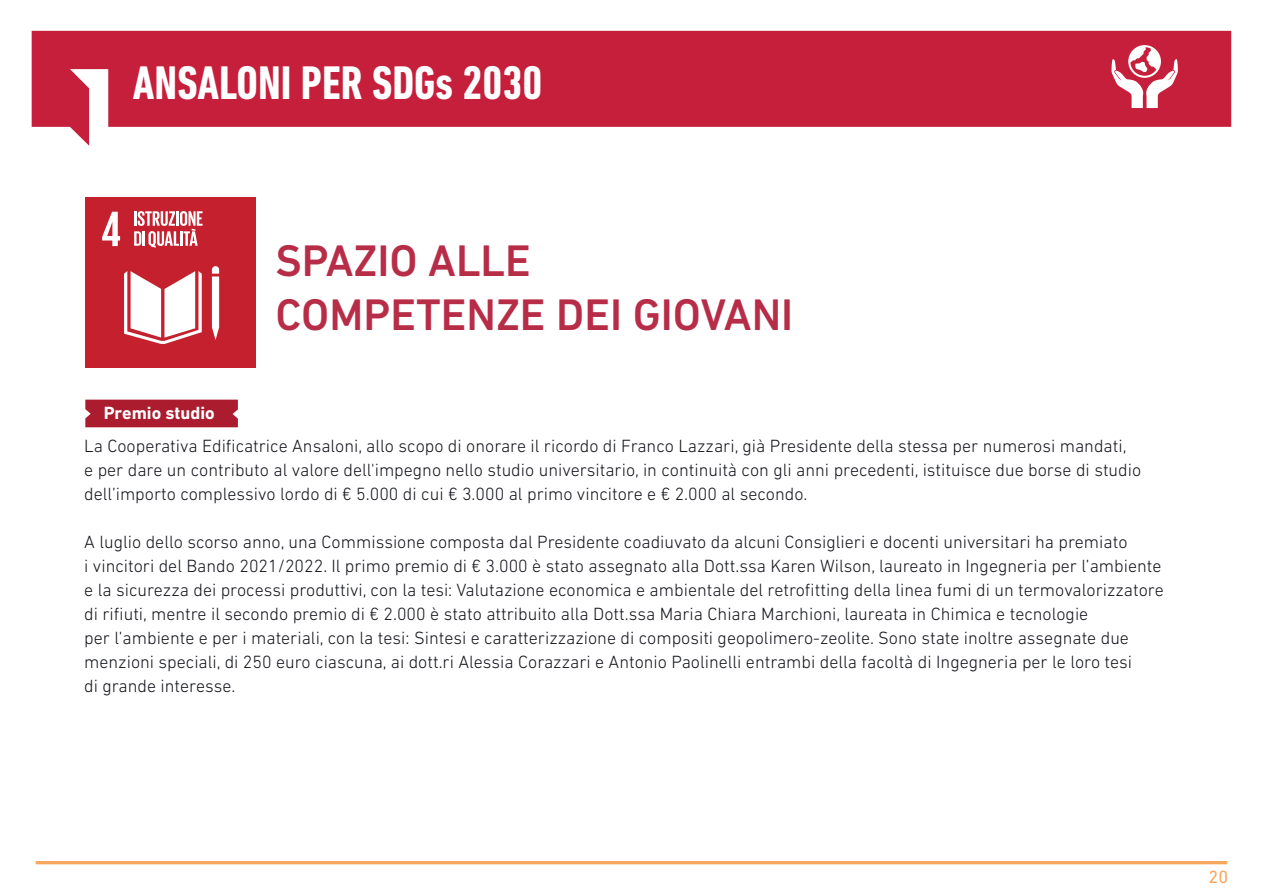
<style>
.page{position:relative;width:1263px;height:893px;background:#fff}
.page>*{position:absolute;margin:0;border:0;box-sizing:border-box;transform-origin:0 0}
.t1{font:700 condensed 48px "DIN Next LT Pro";color:#fff}
.t2{font:500 45px/54px "DIN Next LT Pro";color:#b72d48}
.t3{font:300 18px/24px "DIN Next LT Pro";color:#14161c}
.t4{font:700 18px "DIN Next LT Pro";color:#fff}
.t5{font:18px "DIN Next LT Pro";color:#f9a75c}
</style>
<div class="page">
<svg style="left:32px;top:31px;width:1199px;height:115px;fill:#c61f3b"></svg>
<svg style="left:1111px;top:45px;width:67px;height:63px"></svg>
<div style="left:86px;top:197px;width:170px;height:171px;background:#c5202e"></div>
<svg style="left:102px;top:212px;width:18px;height:34px"></svg>
<svg style="left:212px;top:266px;width:7px;height:74px"></svg>
<svg style="left:124px;top:271px;width:78px;height:73px"></svg>
<svg style="left:134px;top:211px;width:69px;height:37px"></svg>
<div style="left:85px;top:400px;width:153px;height:27px;background:#ab1c2e"></div>
<hr style="left:36px;top:861px;width:1191px;height:3px;background:#f8a75d">
<h1 class="t1" style="left:133px;top:56px;width:411px">ANSALONI PER SDGs 2030</h1>
<h2 class="t2" style="left:275px;top:233px;width:519px">SPAZIO ALLE<br>COMPETENZE DEI GIOVANI</h2>
<p class="t4" style="left:104px;top:402px;width:112px">Premio studio</p>
<p class="t3" style="left:84px;top:434px;width:1058px">La Cooperativa Edificatrice Ansaloni, allo scopo di onorare il ricordo di Franco Lazzari, già Presidente della stessa per numerosi mandati,<br>e per dare un contributo al valore dell'impegno nello studio universitario, in continuità con gli anni precedenti, istituisce due borse di studio dell’importo complessivo lordo di € 5.000 di cui € 3.000 al primo vincitore e € 2.000 al secondo.</p>
<p class="t3" style="left:84px;top:530px;width:1081px">A luglio dello scorso anno, una Commissione composta dal Presidente coadiuvato da alcuni Consiglieri e docenti universitari ha premiato<br>i vincitori del Bando 2021/2022. Il primo premio di € 3.000 è stato assegnato alla Dott.ssa Karen Wilson, laureato in Ingegneria per l’ambiente e la sicurezza dei processi produttivi, con la tesi: Valutazione economica e ambientale del retrofitting della linea fumi di un termovalorizzatore di rifiuti, mentre il secondo premio di € 2.000 è stato attribuito alla Dott.ssa Maria Chiara Marchioni, laureata in Chimica e tecnologie<br>per l’ambiente e per i materiali, con la tesi: Sintesi e caratterizzazione di compositi geopolimero-zeolite. Sono state inoltre assegnate due menzioni speciali, di 250 euro ciascuna, ai dott.ri Alessia Corazzari e Antonio Paolinelli entrambi della facoltà di Ingegneria per le loro tesi<br>di grande interesse.</p>
<p class="t5" style="left:1208px;top:867px;width:21px">20</p>
</div>
